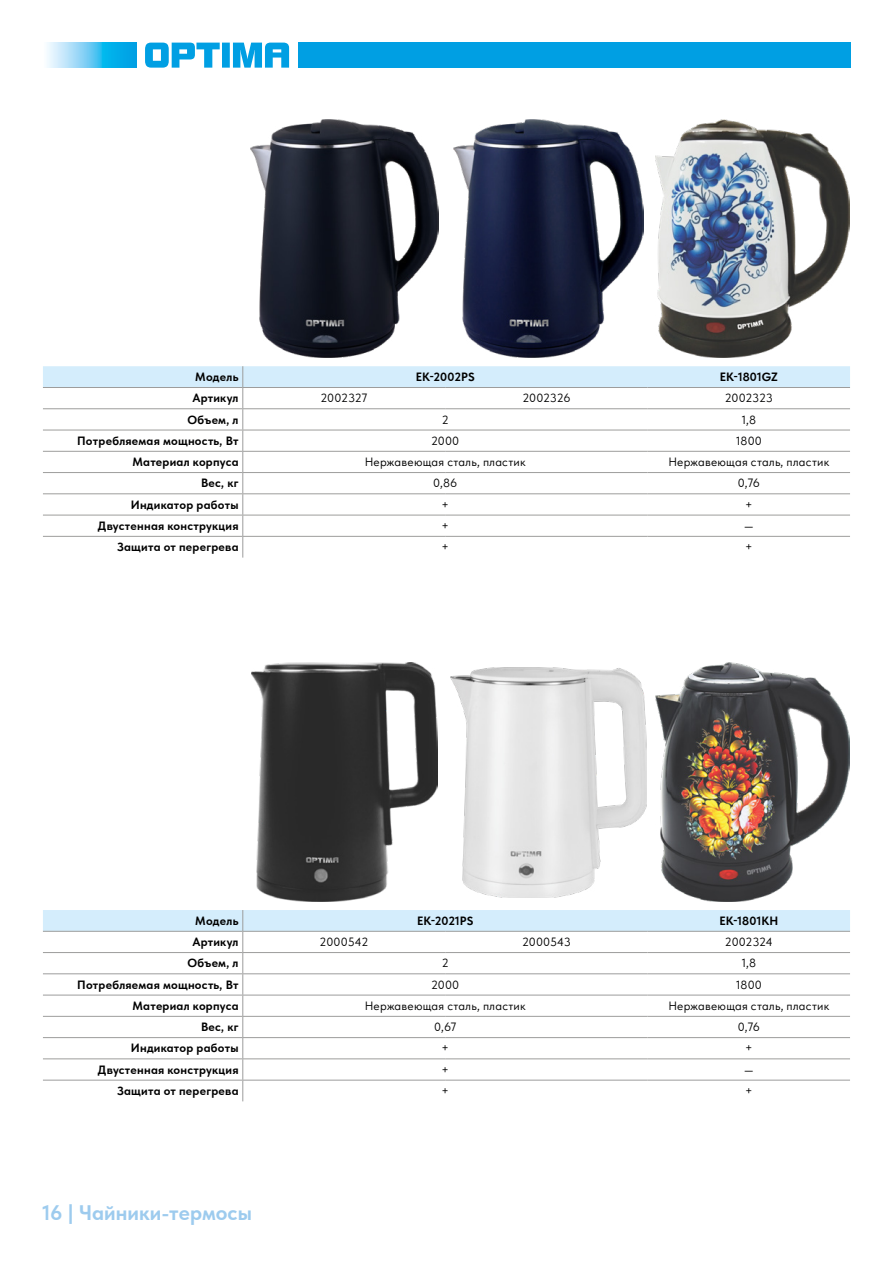
<style>
.page{position:relative;width:893px;height:1263px;background:#fff}
.page>*{position:absolute;margin:0;border:0;box-sizing:border-box;transform-origin:0 0}
.t1{font:700 21px "Tilda Sans";color:#9dcbee}
.t2{font:700 12px "Tilda Sans";letter-spacing:.02em;color:#000}
.t3{font:12px "Tilda Sans";letter-spacing:.015em;color:#000}
.t4{font:12px "Tilda Sans";letter-spacing:-.02em;color:#000}
.t5{font:12px "Tilda Sans";letter-spacing:-.015em;color:#000}
</style>
<div class="page">
<svg style="left:145px;top:43px;width:144px;height:25px"></svg>
<div style="left:298px;top:43px;width:552px;height:25px;background:#009fe3"></div>
<svg style="left:47px;top:43px;width:89px;height:25px;background:#61c8f2"></svg>
<svg style="left:43px;top:910px;width:807px;height:191px"></svg>
<hr style="left:445px;top:1080px;width:203px;height:1px;background:#9d9d9c">
<hr style="left:648px;top:1080px;width:202px;height:1px;background:#9d9d9c">
<img style="left:451px;top:667px;width:195px;height:230px">
<img style="left:656px;top:663px;width:194px;height:238px">
<img style="left:251px;top:663px;width:187px;height:238px">
<svg style="left:43px;top:366px;width:807px;height:192px"></svg>
<hr style="left:445px;top:536px;width:203px;height:1px;background:#9d9d9c">
<hr style="left:648px;top:536px;width:202px;height:1px;background:#9d9d9c">
<img style="left:250px;top:119px;width:189px;height:239px">
<img style="left:656px;top:119px;width:193px;height:239px">
<img style="left:454px;top:119px;width:189px;height:239px">
<p class="t2" style="left:195px;top:370px;width:45px">Модель</p>
<p class="t2" style="left:416px;top:370px;width:60px">EK-2002PS</p>
<p class="t2" style="left:720px;top:370px;width:60px">EK-1801GZ</p>
<p class="t2" style="left:192px;top:391px;width:48px">Артикул</p>
<p class="t4" style="left:320px;top:392px;width:48px">2002327</p>
<p class="t4" style="left:522px;top:392px;width:49px">2002326</p>
<p class="t5" style="left:725px;top:392px;width:50px">2002323</p>
<p class="t2" style="left:188px;top:413px;width:52px">Объем, л</p>
<p class="t3" style="left:442px;top:413px;width:9px">2</p>
<p class="t3" style="left:741px;top:413px;width:16px">1,8</p>
<p class="t2" style="left:77px;top:434px;width:163px">Потребляемая мощность, Вт</p>
<p class="t3" style="left:431px;top:434px;width:30px">2000</p>
<p class="t3" style="left:736px;top:434px;width:28px">1800</p>
<p class="t2" style="left:133px;top:455px;width:107px">Материал корпуса</p>
<p class="t3" style="left:365px;top:455px;width:162px">Нержавеющая сталь, пластик</p>
<p class="t3" style="left:668px;top:455px;width:162px">Нержавеющая сталь, пластик</p>
<p class="t2" style="left:201px;top:476px;width:39px">Вес, кг</p>
<p class="t3" style="left:433px;top:477px;width:26px">0,86</p>
<p class="t3" style="left:738px;top:477px;width:24px">0,76</p>
<p class="t2" style="left:131px;top:498px;width:109px">Индикатор работы</p>
<p class="t3" style="left:441px;top:498px;width:9px">+</p>
<p class="t3" style="left:745px;top:498px;width:9px">+</p>
<p class="t2" style="left:98px;top:519px;width:142px">Двустенная конструкция</p>
<p class="t3" style="left:441px;top:519px;width:9px">+</p>
<p class="t3" style="left:744px;top:519px;width:11px">—</p>
<p class="t2" style="left:117px;top:540px;width:123px">Защита от перегрева</p>
<p class="t3" style="left:441px;top:540px;width:9px">+</p>
<p class="t3" style="left:745px;top:540px;width:9px">+</p>
<p class="t2" style="left:195px;top:914px;width:45px">Модель</p>
<p class="t2" style="left:417px;top:914px;width:58px">EK-2021PS</p>
<p class="t2" style="left:719px;top:914px;width:60px">EK-1801KH</p>
<p class="t2" style="left:192px;top:935px;width:48px">Артикул</p>
<p class="t3" style="left:320px;top:935px;width:50px">2000542</p>
<p class="t3" style="left:522px;top:935px;width:50px">2000543</p>
<p class="t4" style="left:725px;top:935px;width:49px">2002324</p>
<p class="t2" style="left:188px;top:956px;width:52px">Объем, л</p>
<p class="t3" style="left:442px;top:956px;width:9px">2</p>
<p class="t3" style="left:741px;top:956px;width:16px">1,8</p>
<p class="t2" style="left:77px;top:978px;width:163px">Потребляемая мощность, Вт</p>
<p class="t3" style="left:431px;top:978px;width:30px">2000</p>
<p class="t3" style="left:736px;top:978px;width:28px">1800</p>
<p class="t2" style="left:133px;top:999px;width:107px">Материал корпуса</p>
<p class="t3" style="left:365px;top:999px;width:162px">Нержавеющая сталь, пластик</p>
<p class="t3" style="left:668px;top:999px;width:162px">Нержавеющая сталь, пластик</p>
<p class="t2" style="left:201px;top:1020px;width:39px">Вес, кг</p>
<p class="t3" style="left:434px;top:1020px;width:24px">0,67</p>
<p class="t3" style="left:738px;top:1020px;width:24px">0,76</p>
<p class="t2" style="left:131px;top:1041px;width:109px">Индикатор работы</p>
<p class="t3" style="left:441px;top:1042px;width:9px">+</p>
<p class="t3" style="left:745px;top:1042px;width:9px">+</p>
<p class="t2" style="left:98px;top:1063px;width:142px">Двустенная конструкция</p>
<p class="t3" style="left:441px;top:1063px;width:9px">+</p>
<p class="t3" style="left:744px;top:1063px;width:11px">—</p>
<p class="t2" style="left:117px;top:1084px;width:123px">Защита от перегрева</p>
<p class="t3" style="left:441px;top:1084px;width:9px">+</p>
<p class="t3" style="left:745px;top:1084px;width:9px">+</p>
<h1 class="t1" style="left:43px;top:1201px;width:211px">16 | Чайники-термосы</h1>
</div>
